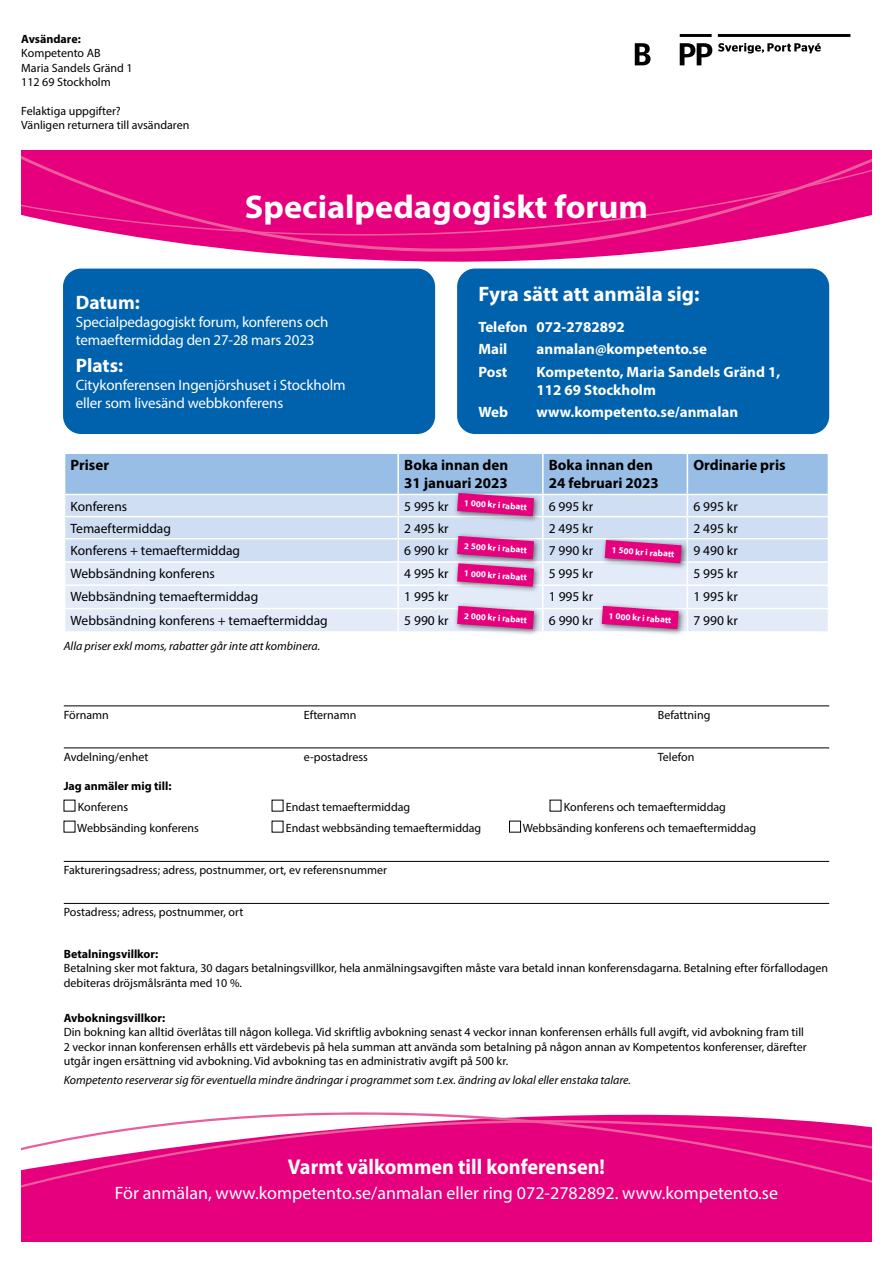
<style>
.page{position:relative;width:893px;height:1263px;background:#fff}
.page>*{position:absolute;margin:0;border:0;box-sizing:border-box;transform-origin:0 0}
.t1{font:700 33px "Myriad Pro";color:#fff;scale:1.04 1}
.t2{font:700 21.45px "Myriad Pro";color:#fff;scale:.95 1}
.t3{font:700 21px "Myriad Pro";color:#fff}
.t4{font:700 19.5px "Myriad Pro";color:#fff}
.t5{font:18px "Myriad Pro";color:#fff}
.t6{font:15px/18px "Myriad Pro";letter-spacing:-.01em;color:#fff}
.t7{font:700 15px/22.2px "Myriad Pro";color:#fff}
.t8{font:700 15px/18px "Myriad Pro";color:#000}
.t9{font:13.5px "Myriad Pro";color:#000}
.t10{font:12px/14.4px "Myriad Pro";color:#000}
.t11{font:italic 12px "Myriad Pro";color:#000}
.t12{font:700 12px "Myriad Pro";color:#000}
.t13{font:700 9px "Myriad Pro";color:#fff}
</style>
<div class="page">
<div style="left:21px;top:1216px;width:851px;height:26px;background:#e6007d"></div>
<svg style="left:21px;top:1112px;width:851px;height:104px;fill:#e6007d"></svg>
<svg style="left:68px;top:241px;width:756px;height:33px"></svg>
<svg style="left:21px;top:151px;width:851px;height:90px;background:#e70e83"></svg>
<div style="left:457px;top:269px;width:372px;height:165px;background:#0061ad;border-radius:18px"></div>
<div style="left:63px;top:269px;width:372px;height:165px;background:#0061ad;border-radius:18px"></div>
<hr style="left:680px;top:34px;width:32px;height:3px;background:#000">
<hr style="left:718px;top:34px;width:132px;height:3px;background:#000">
<svg style="left:718px;top:43px;width:103px;height:10px"></svg>
<svg style="left:680px;top:43px;width:32px;height:22px"></svg>
<svg style="left:635px;top:43px;width:15px;height:22px"></svg>
<hr style="left:64px;top:706px;width:765px;height:1px;background:#000">
<hr style="left:64px;top:748px;width:765px;height:1px;background:#000">
<hr style="left:64px;top:861px;width:765px;height:1px;background:#000">
<hr style="left:64px;top:903px;width:765px;height:1px;background:#000">
<div style="left:509px;top:821px;width:12px;height:11px;border:1px solid #000"></div>
<div style="left:453px;top:602px;width:88px;height:34px;background:#000;opacity:.55"></div>
<div style="left:598px;top:602px;width:88px;height:34px;background:#000;opacity:.55"></div>
<svg style="left:64px;top:453px;width:765px;height:178px;background:#cdcfea"></svg>
<p class="t12" style="left:21px;top:31px;width:61px">Avsändare:</p>
<p class="t10" style="left:21px;top:46px;width:113px">Kompetento AB<br>Maria Sandels Gränd 1<br>112 69 Stockholm</p>
<p class="t10" style="left:21px;top:104px;width:170px">Felaktiga uppgifter?<br>Vänligen returnera till avsändaren</p>
<h1 class="t1" style="left:245px;top:185px;width:389px">Specialpedagogiskt forum</h1>
<h3 class="t4" style="left:76px;top:289px;width:66px">Datum:</h3>
<p class="t6" style="left:76px;top:312px;width:254px">Specialpedagogiskt forum, konferens och temaeftermiddag den 27-28 mars 2023</p>
<h3 class="t4" style="left:76px;top:353px;width:49px">Plats:</h3>
<p class="t6" style="left:76px;top:376px;width:271px">Citykonferensen Ingenjörshuset i Stockholm eller som livesänd webbkonferens</p>
<h3 class="t3" style="left:478px;top:281px;width:223px">Fyra sätt att anmäla sig:</h3>
<p class="t7" style="left:478px;top:315px;width:148px">Telefon 072-2782892<br>Mail</p>
<p class="t7" style="left:537px;top:338px;width:172px">anmalan@kompetento.se</p>
<p class="t7" style="left:478px;top:360px;width:31px">Post</p>
<p class="t7" style="left:537px;top:362px;width:245px;line-height:18px">Kompetento, Maria Sandels Gränd 1,<br>112 69 Stockholm</p>
<p class="t7" style="left:478px;top:400px;width:31px">Web</p>
<p class="t7" style="left:537px;top:400px;width:203px">www.kompetento.se/anmalan</p>
<p class="t8" style="left:71px;top:456px;width:40px">Priser</p>
<p class="t8" style="left:404px;top:456px;width:106px">Boka innan den<br>31 januari 2023</p>
<p class="t8" style="left:549px;top:456px;width:111px">Boka innan den<br>24 februari 2023</p>
<p class="t8" style="left:693px;top:456px;width:94px">Ordinarie pris</p>
<p class="t9" style="left:71px;top:498px;width:58px">Konferens</p>
<p class="t9" style="left:404px;top:498px;width:46px">5 995 kr</p>
<p class="t9" style="left:549px;top:498px;width:46px">6 995 kr</p>
<p class="t9" style="left:693px;top:498px;width:46px">6 995 kr</p>
<p class="t9" style="left:71px;top:520px;width:102px">Temaeftermiddag</p>
<p class="t9" style="left:404px;top:520px;width:46px">2 495 kr</p>
<p class="t9" style="left:549px;top:520px;width:46px">2 495 kr</p>
<p class="t9" style="left:693px;top:520px;width:46px">2 495 kr</p>
<p class="t9" style="left:71px;top:542px;width:171px">Konferens + temaeftermiddag</p>
<p class="t9" style="left:404px;top:542px;width:46px">6 990 kr</p>
<p class="t9" style="left:549px;top:542px;width:46px">7 990 kr</p>
<p class="t9" style="left:693px;top:542px;width:46px">9 490 kr</p>
<p class="t9" style="left:71px;top:565px;width:146px">Webbsändning konferens</p>
<p class="t9" style="left:404px;top:565px;width:46px">4 995 kr</p>
<p class="t9" style="left:549px;top:565px;width:46px">5 995 kr</p>
<p class="t9" style="left:693px;top:565px;width:46px">5 995 kr</p>
<p class="t9" style="left:71px;top:588px;width:189px">Webbsändning temaeftermiddag</p>
<p class="t9" style="left:404px;top:588px;width:46px">1 995 kr</p>
<p class="t9" style="left:549px;top:588px;width:46px">1 995 kr</p>
<p class="t9" style="left:693px;top:588px;width:46px">1 995 kr</p>
<p class="t9" style="left:71px;top:612px;width:259px">Webbsändning konferens + temaeftermiddag</p>
<p class="t9" style="left:404px;top:612px;width:46px">5 990 kr</p>
<p class="t9" style="left:549px;top:612px;width:46px">6 990 kr</p>
<p class="t9" style="left:693px;top:612px;width:46px">7 990 kr</p>
<p class="t11" style="left:64px;top:639px;width:258px">Alla priser exkl moms, rabatter går inte att kombinera.</p>
<p class="t13" style="left:465px;top:497px;width:64px;rotate:4deg">1 000 kr i rabatt</p>
<p class="t13" style="left:465px;top:540px;width:64px;rotate:4deg">2 500 kr i rabatt</p>
<p class="t13" style="left:465px;top:567px;width:64px;rotate:4deg">1 000 kr i rabatt</p>
<p class="t13" style="left:465px;top:610px;width:64px;rotate:4deg">2 000 kr i rabatt</p>
<p class="t13" style="left:609px;top:610px;width:64px;rotate:4deg">1 000 kr i rabatt</p>
<p class="t13" style="left:612px;top:544px;width:64px;rotate:4deg">1 500 kr i rabatt</p>
<p class="t10" style="left:64px;top:707px;width:47px">Förnamn</p>
<p class="t10" style="left:304px;top:707px;width:54px">Efternamn</p>
<p class="t10" style="left:658px;top:707px;width:54px">Befattning</p>
<p class="t10" style="left:64px;top:749px;width:86px">Avdelning/enhet</p>
<p class="t10" style="left:304px;top:749px;width:66px">e-postadress</p>
<p class="t10" style="left:658px;top:749px;width:38px">Telefon</p>
<p class="t12" style="left:64px;top:778px;width:109px">Jag anmäler mig till:</p>
<p class="t10" style="left:78px;top:800px;width:52px">Konferens</p>
<p class="t10" style="left:286px;top:800px;width:126px">Endast temaeftermiddag</p>
<p class="t10" style="left:564px;top:800px;width:164px">Konferens och temaeftermiddag</p>
<p class="t10" style="left:77px;top:821px;width:123px">Webbsänding konferens</p>
<p class="t10" style="left:286px;top:821px;width:197px">Endast webbsänding temaeftermiddag</p>
<p class="t10" style="left:523px;top:821px;width:235px">Webbsänding konferens och temaeftermiddag</p>
<p class="t10" style="left:64px;top:863px;width:325px">Faktureringsadress; adress, postnummer, ort, ev referensnummer</p>
<p class="t10" style="left:64px;top:905px;width:181px">Postadress; adress, postnummer, ort</p>
<p class="t12" style="left:64px;top:946px;width:96px">Betalningsvillkor:</p>
<p class="t10" style="left:64px;top:961px;width:766px">Betalning sker mot faktura, 30 dagars betalningsvillkor, hela anmälningsavgiften måste vara betald innan konferensdagarna. Betalning efter förfallodagen debiteras dröjsmålsränta med 10 %.</p>
<p class="t12" style="left:64px;top:1010px;width:103px">Avbokningsvillkor:</p>
<p class="t10" style="left:64px;top:1025px;width:744px">Din bokning kan alltid överlåtas till någon kollega. Vid skriftlig avbokning senast 4 veckor innan konferensen erhålls full avgift, vid avbokning fram till<br>2 veckor innan konferensen erhålls ett värdebevis på hela summan att använda som betalning på någon annan av Kompetentos konferenser, därefter utgår ingen ersättning vid avbokning. Vid avbokning tas en administrativ avgift på 500 kr.</p>
<p class="t11" style="left:64px;top:1073px;width:569px">Kompetento reserverar sig för eventuella mindre ändringar i programmet som t.ex. ändring av lokal eller enstaka talare.</p>
<h2 class="t2" style="left:288px;top:1153px;width:335px">Varmt välkommen till konferensen!</h2>
<h3 class="t5" style="left:115px;top:1182px;width:665px">För anmälan, www.kompetento.se/anmalan eller ring 072-2782892. www.kompetento.se</h3>
<h3 class="t5" style="left:107px;top:1182px;width:681px">Kompetento, Maria Sandels Gränd 1, 112 69 Stockholm, 0722-782892, www.kompetento.se</h3>
</div>
